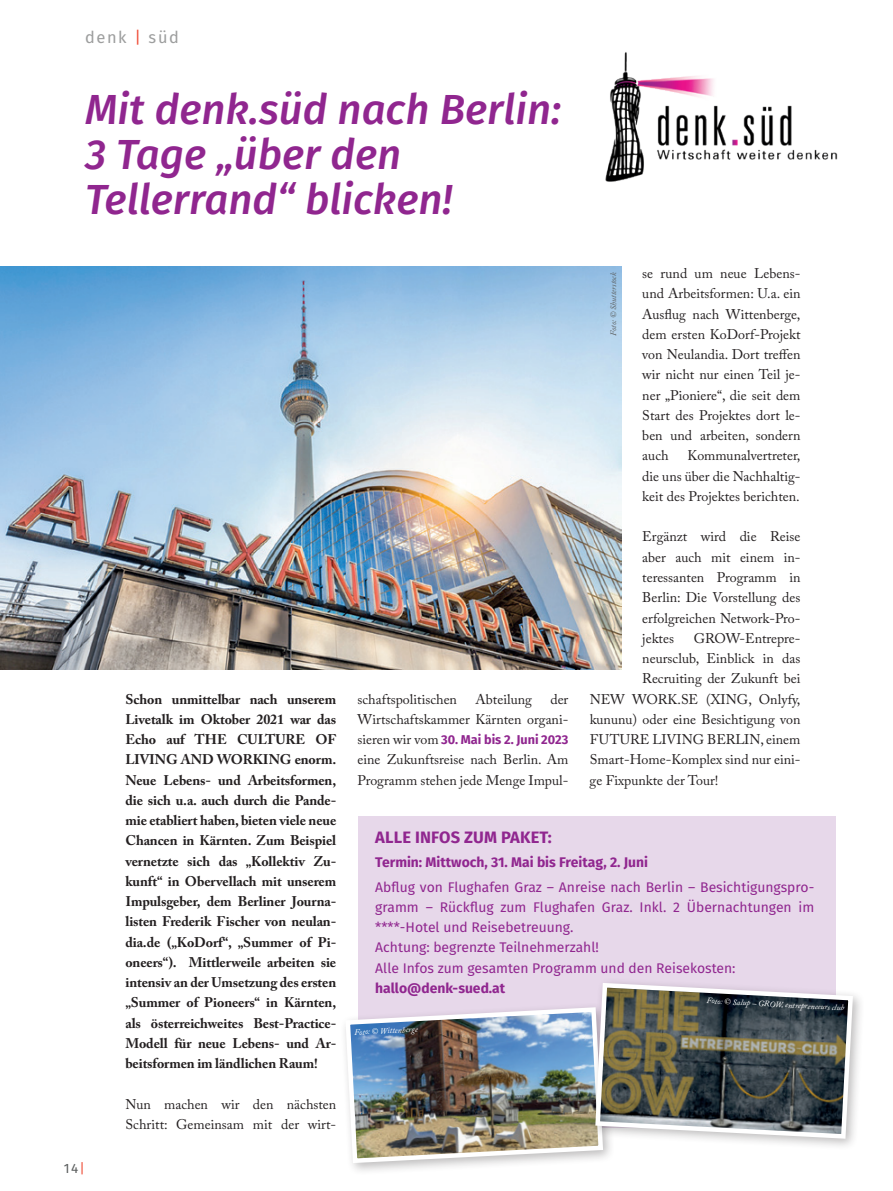
<style>
.page{position:relative;width:893px;height:1191px;background:#fff}
.page>*{position:absolute;margin:0;border:0;box-sizing:border-box;transform-origin:0 0}
.t1{font:italic 500 42px/45px "Fira Sans";color:#90268f}
.t2{font:700 16.5px "Fira Sans";letter-spacing:.01em;color:#90268f}
.t3{font:16.5px "Fira Sans";letter-spacing:.1em;color:#9d9e9e}
.t4{font:13.95px/20.2px "Adobe Caslon Pro";color:#231f20;text-align:justify}
.t5{font:700 13.95px/20.2px "Adobe Caslon Pro";letter-spacing:-.01em;color:#231f20;text-align:justify}
.t6{font:13.95px/20.2px "Fira Sans";color:#90268f}
.t7{font:700 13.95px "Fira Sans";color:#90268f}
.t8{font:13.5px "Fira Sans";color:#5a5d5d}
.t9{font:700 12.75px "Fira Sans";color:#90268f}
.t10{font:italic 8.25px "Adobe Caslon Pro";color:#fff}
.t11{font:italic 8.25px "Adobe Caslon Pro";color:#5a5d5d}
.s1{color:#f0523d}
.s2{font-family:"Adobe Caslon Pro";font-weight:400;font-size:13.95px;color:#231f20}
</style>
<div class="page">
<div style="left:358px;top:816px;width:477px;height:312px;background:#e7d8ea"></div>
<img style="left:605px;top:52px;width:233px;height:130px">
<img style="left:0;top:267px;width:621px;height:402px">
<div style="left:339px;top:1001px;width:276px;height:174px;background:#231f20;opacity:.3"></div>
<div style="left:589px;top:977px;width:276px;height:173px;background:#231f20;opacity:.3"></div>
<img style="left:343px;top:980px;width:512px;height:185px">
<p class="t3" style="left:85px;top:25px;width:95px">denk <span class="s1">|</span> süd</p>
<h1 class="t1" style="left:85px;top:85px;width:478px">Mit denk.süd nach Berlin:<br>3 Tage „über den<br>Tellerrand“ blicken!</h1>
<p class="t8" style="left:64px;top:1157px;width:23px">14<span class="s1">|</span></p>
<p class="t5" style="left:125px;top:688px;width:212px">Schon unmittelbar nach unserem Livetalk im Oktober 2021 war das Echo auf THE CULTURE OF LIVING AND WORKING enorm.<br>Neue Lebens- und Arbeitsformen, die sich u.a. auch durch die Pande&shy;mie etabliert haben, bieten viele neue Chancen in Kärnten. Zum Beispiel vernetzte sich das „Kollektiv Zu&shy;kunft“ in Obervellach mit unserem Impulsgeber, dem Berliner Journa&shy;listen Frederik Fischer von neulan&shy;dia.de („KoDorf“, „Summer of Pi&shy;oneers“). Mittlerweile arbeiten sie intensiv an der Umsetzung des ersten „Summer of Pioneers“ in Kärnten, als österreichweites Best-Practice-Modell für neue Lebens- und Ar&shy;beitsformen im ländlichen Raum!</p>
<p class="t4" style="left:125px;top:1093px;width:212px">Nun machen wir den nächsten<br>Schritt: Gemeinsam mit der wirt-</p>
<p class="t4" style="left:358px;top:688px;width:101px">schaftspolitischen</p>
<p class="t4" style="left:476px;top:688px;width:58px">Abteilung</p>
<p class="t4" style="left:358px;top:688px;width:212px;text-align:right">der<br>Wirtschaftskammer Kärnten organi-</p>
<p class="t9" style="left:358px;top:729px;width:212px"><span class="s2">sieren wir vom</span> 30. Mai bis 2. Juni 2023</p>
<p class="t4" style="left:358px;top:749px;width:212px">eine Zukunftsreise nach Berlin. Am<br>Programm stehen jede Menge Impul-</p>
<p class="t4" style="left:642px;top:263px;width:160px">se rund um neue Lebens&shy;und Arbeitsformen: U.a. ein Ausflug nach Wittenberge, dem ersten KoDorf-Projekt von Neulandia. Dort treffen wir nicht nur einen Teil je&shy;ner „Pioniere“, die seit dem Start des Projektes dort le&shy;ben und arbeiten, sondern auch</p>
<p class="t11" style="left:609px;top:335px;width:64px;rotate:-90deg">Foto: © Shutterstock</p>
<p class="t4" style="left:642px;top:445px;width:160px;text-indent:45px">Kommunalvertreter, die uns über die Nachhaltig&shy;keit des Projektes berichten.</p>
<p class="t4" style="left:642px;top:526px;width:160px">Ergänzt wird die Reise aber auch mit einem in&shy;teressanten Programm in Berlin: Die Vorstellung des erfolgreichen Network-Pro&shy;jektes</p>
<p class="t4" style="left:694px;top:628px;width:108px">GROW-Entrepre-</p>
<p class="t4" style="left:642px;top:648px;width:160px">neursclub, Einblick in das</p>
<p class="t4" style="left:642px;top:668px;width:160px">Recruiting der Zukunft bei</p>
<p class="t4" style="left:590px;top:688px;width:212px">NEW WORK.SE (XING, Onlyfy,</p>
<p class="t4" style="left:590px;top:709px;width:212px">kununu) oder eine Besichtigung von</p>
<p class="t4" style="left:590px;top:729px;width:212px">FUTURE LIVING BERLIN, einem</p>
<p class="t4" style="left:590px;top:749px;width:212px">Smart-Home-Komplex sind nur eini-</p>
<p class="t4" style="left:590px;top:769px;width:130px">ge Fixpunkte der Tour!</p>
<p class="t2" style="left:375px;top:823px;width:178px">ALLE INFOS ZUM PAKET:</p>
<p class="t7" style="left:375px;top:850px;width:274px">Termin: Mittwoch, 31. Mai bis Freitag, 2. Juni</p>
<p class="t6" style="left:375px;top:876px;width:441px">Abflug von Flughafen Graz – Anreise nach Berlin – Besichtigungspro&shy;gramm – Rückflug zum Flughafen Graz. Inkl. 2 Übernachtungen im ****-Hotel und Reisebetreuung.<br>Achtung: begrenzte Teilnehmerzahl!<br>Alle Infos zum gesamten Programm und den Reisekosten:</p>
<p class="t7" style="left:375px;top:976px;width:132px">hallo@denk-sued.at</p>
<p class="t10" style="left:354px;top:1027px;width:65px;rotate:-3deg">Foto: © Wittenberge</p>
<p class="t10" style="left:707px;top:995px;width:139px;rotate:3deg">Foto: © Salup – GROW, entrepreneeurs club</p>
</div>
